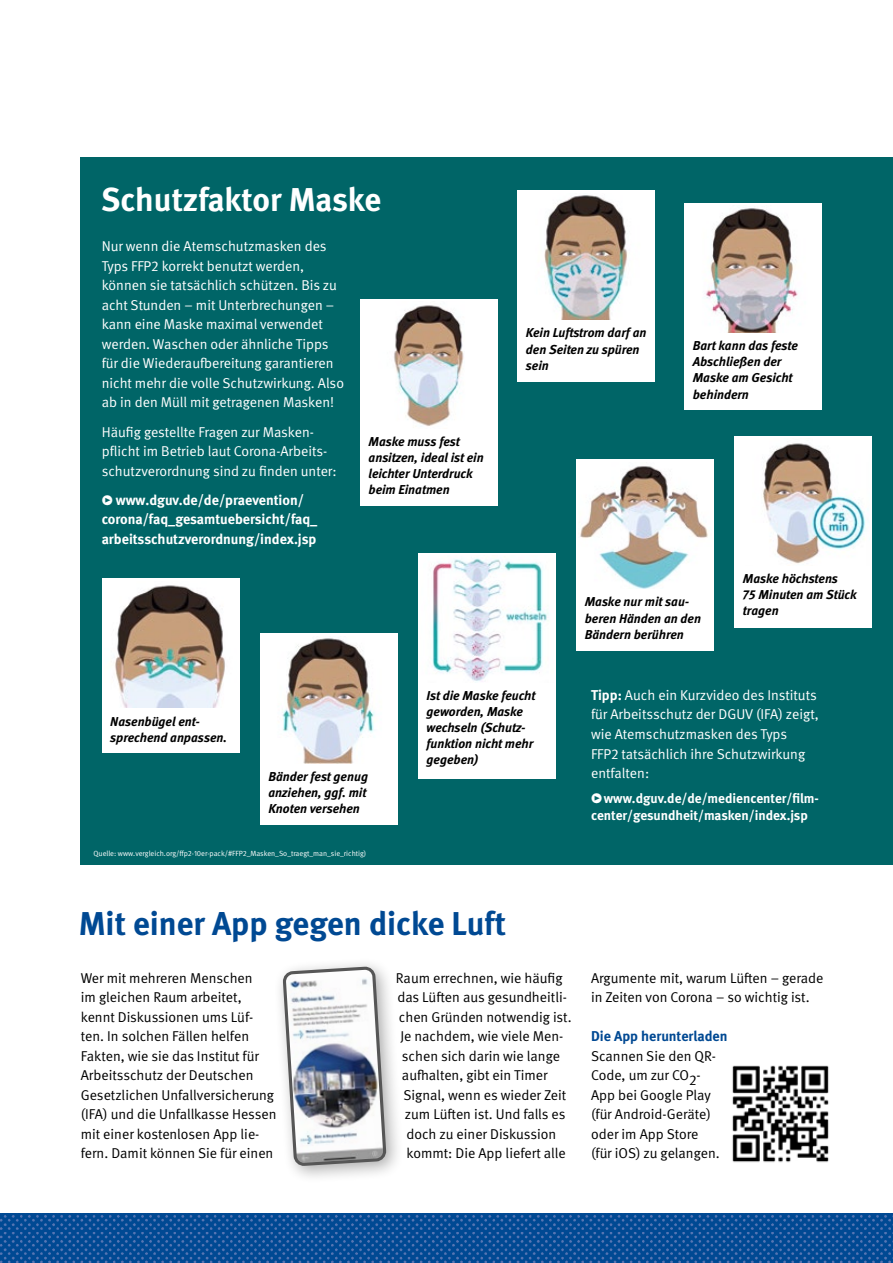
<style>
.page{position:relative;width:893px;height:1263px;background:#fff}
.page>*{position:absolute;margin:0;border:0;box-sizing:border-box;transform-origin:0 0}
.DGUV_Titel{font:700 33px "DGUV Meta";color:#004993}
.DGUV_Titel-2{font:700 33px "DGUV Meta";letter-spacing:-.005em;color:#fff}
.DGUV_GS{font:14.25px/19.5px "DGUV Meta";color:#000}
.DGUV_GS-2{font:14.25px/19.5px "DGUV Meta";color:#fff}
.DGUV_GS-3{font:700 14.25px/19.5px "DGUV Meta";color:#fff;text-align:center}
.DGUV_ZT{font:700 14.25px "DGUV Meta";color:#004993}
.DGUV_URL1_bull{font:700 13.5px/16.5px "DGUV Meta";color:#fff}
.DGUV_BU{font:italic 700 12.9px/16px "DGUV Meta";color:#000}
.Quelle{font:7.5px "DGUV Meta";color:#fff}
.s1{font-weight:700}
</style>
<div class="page">
<img style="left:0;top:1214px;width:893px;height:49px">
<img style="left:732px;top:1065px;width:97px;height:98px">
<div style="left:273px;top:957px;width:132px;height:227px;background:#000;opacity:.33"></div>
<img style="left:284px;top:968px;width:101px;height:196px">
<div style="left:81px;top:157px;width:812px;height:708px;background:#006567"></div>
<div style="left:360px;top:299px;width:137px;height:207px;background:#fff"></div>
<img style="left:394px;top:305px;width:70px;height:122px">
<div style="left:577px;top:459px;width:137px;height:192px;background:#fff"></div>
<img style="left:580px;top:466px;width:128px;height:123px">
<div style="left:518px;top:190px;width:137px;height:192px;background:#fff"></div>
<img style="left:544px;top:195px;width:84px;height:125px">
<div style="left:735px;top:436px;width:137px;height:191px;background:#fff"></div>
<img style="left:763px;top:443px;width:103px;height:121px">
<div style="left:685px;top:203px;width:137px;height:207px;background:#fff"></div>
<img style="left:705px;top:208px;width:93px;height:124px">
<div style="left:418px;top:553px;width:137px;height:225px;background:#fff"></div>
<img style="left:431px;top:558px;width:117px;height:124px">
<div style="left:260px;top:634px;width:137px;height:191px;background:#fff"></div>
<img style="left:282px;top:638px;width:93px;height:125px">
<div style="left:102px;top:578px;width:137px;height:175px;background:#fff"></div>
<img style="left:115px;top:585px;width:110px;height:123px">
<p class="DGUV_Titel-2" style="left:101px;top:180px;width:282px">Schutzfaktor Maske</p>
<p class="DGUV_GS-2" style="left:102px;top:237px;width:244px">Nur wenn die Atemschutzmasken des Typs FFP2 korrekt benutzt werden, können sie tatsächlich schützen. Bis zu acht Stunden – mit Unterbrechungen – kann eine Maske maximal verwendet werden. Waschen oder ähnliche Tipps für die Wiederaufbereitung garantieren nicht mehr die volle Schutzwirkung. Also ab in den Müll mit getragenen Masken!</p>
<p class="DGUV_GS-2" style="left:102px;top:422px;width:236px">Häufig gestellte Fragen zur Masken&shy;pflicht im Betrieb laut Corona-Arbeits&shy;schutzverordnung sind zu finden unter:</p>
<p class="DGUV_GS-3" style="left:102px;top:491px;width:217px">www.dguv.de/de/praevention/ corona/faq_gesamtuebersicht/faq_ arbeitsschutzverordnung/index.jsp</p>
<p class="DGUV_BU" style="left:369px;top:434px;width:117px">Maske muss fest ansitzen, ideal ist ein leichter Unterdruck beim Einatmen</p>
<p class="DGUV_BU" style="left:526px;top:325px;width:122px">Kein Luftstrom darf an den Seiten zu spüren sein</p>
<p class="DGUV_BU" style="left:693px;top:338px;width:107px">Bart kann das feste<br>Abschließen der<br>Maske am Gesicht behindern</p>
<p class="DGUV_BU" style="left:585px;top:594px;width:118px">Maske nur mit sau&shy;beren Händen an den<br>Bändern berühren</p>
<p class="DGUV_BU" style="left:743px;top:571px;width:115px">Maske höchstens<br>75 Minuten am Stück tragen</p>
<p class="DGUV_BU" style="left:110px;top:713px;width:118px">Nasenbügel ent&shy;sprechend anpassen.</p>
<p class="DGUV_BU" style="left:268px;top:769px;width:101px">Bänder fest genug anziehen, ggf. mit<br>Knoten versehen</p>
<p class="Quelle" style="left:94px;top:849px;width:274px">Quelle: www.vergleich.org/ffp2-10er-pack/#FFP2_Masken_So_traegt_man_sie_richtig)</p>
<p class="DGUV_BU" style="left:427px;top:688px;width:110px">Ist die Maske feucht geworden, Maske wechseln (Schutz&shy;funktion nicht mehr gegeben)</p>
<p class="DGUV_GS-2" style="left:591px;top:686px;width:229px"><span class="s1">Tipp:</span> Auch ein Kurzvideo des Instituts für Arbeitsschutz der DGUV (IFA) zeigt, wie Atemschutzmasken des Typs<br>FFP2 tatsächlich ihre Schutzwirkung entfalten:</p>
<p class="DGUV_URL1_bull" style="left:591px;top:790px;width:229px;text-indent:13px">www.dguv.de/de/mediencenter/film&shy;center/gesundheit/masken/index.jsp</p>
<p class="DGUV_Titel" style="left:79px;top:904px;width:429px">Mit einer App gegen dicke Luft</p>
<p class="DGUV_GS" style="left:81px;top:968px;width:197px">Wer mit mehreren Menschen<br>im gleichen Raum arbeitet, kennt Diskussionen ums Lüf&shy;ten. In solchen Fällen helfen<br>Fakten, wie sie das Institut für<br>Arbeitsschutz der Deutschen<br>Gesetzlichen Unfallversicherung (IFA) und die Unfallkasse Hessen mit einer kostenlosen App lie&shy;fern. Damit können Sie für einen</p>
<p class="DGUV_GS" style="left:396px;top:968px;width:168px">Raum errechnen, wie häufig</p>
<p class="DGUV_GS" style="left:397px;top:988px;width:171px">das Lüften aus gesundheitli-</p>
<p class="DGUV_GS" style="left:399px;top:1007px;width:174px">chen Gründen notwendig ist.</p>
<p class="DGUV_GS" style="left:400px;top:1027px;width:164px">Je nachdem, wie viele Men-</p>
<p class="DGUV_GS" style="left:402px;top:1046px;width:160px">schen sich darin wie lange</p>
<p class="DGUV_GS" style="left:402px;top:1066px;width:147px">aufhalten, gibt ein Timer</p>
<p class="DGUV_GS" style="left:403px;top:1085px;width:164px">Signal, wenn es wieder Zeit</p>
<p class="DGUV_GS" style="left:405px;top:1105px;width:162px">zum Lüften ist. Und falls es</p>
<p class="DGUV_GS" style="left:406px;top:1124px;width:151px">doch zu einer Diskussion</p>
<p class="DGUV_GS" style="left:406px;top:1144px;width:161px">kommt: Die App liefert alle</p>
<p class="DGUV_GS" style="left:591px;top:968px;width:234px">Argumente mit, warum Lüften – gerade in Zeiten von Corona – so wichtig ist.</p>
<p class="DGUV_ZT" style="left:591px;top:1028px;width:138px">Die App herunterladen</p>
<p class="DGUV_GS" style="left:591px;top:1046px;width:130px">Scannen Sie den QR-<br>Code, um zur CO2-<br>App bei Google Play (für Android-Geräte) oder im App Store (für iOS) zu gelangen.</p>
</div>
